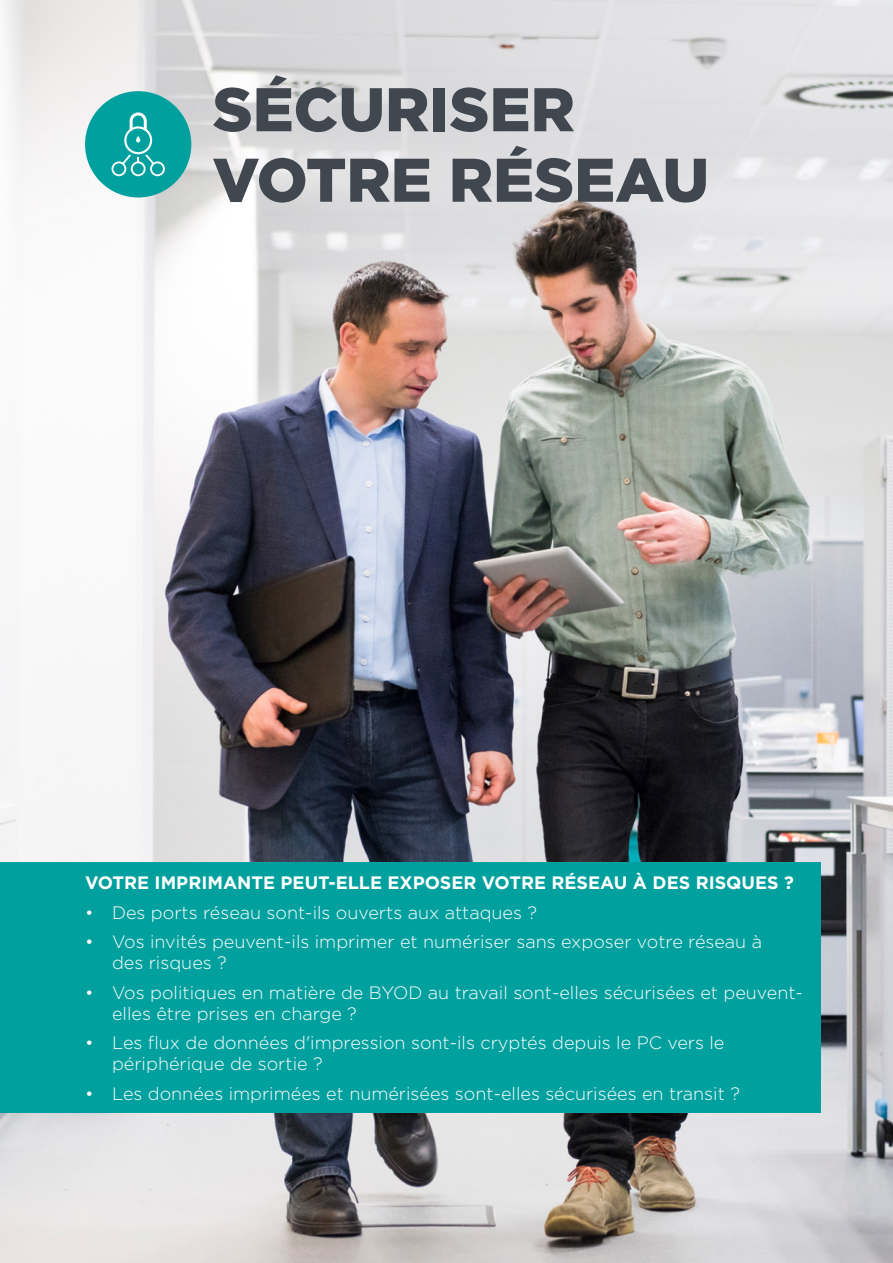
<style>
.page{position:relative;width:893px;height:1263px;background:#fff}
.page>*{position:absolute;margin:0;border:0;box-sizing:border-box;transform-origin:0 0}
.t1{font:900 61.5px/70.5px "Gotham";color:#40474f}
.t2{font:300 18px/21px "Gotham";color:#fff}
.t3{font:700 18px "Gotham";color:#fff}
</style>
<div class="page">
<img style="left:0;top:0;width:893px;height:1263px">
<div style="left:0;top:862px;width:821px;height:250px;background:#00a09e"></div>
<div style="left:85px;top:91px;width:106px;height:106px;background:#00a09e;border-radius:50%"></div>
<svg style="left:112px;top:112px;width:53px;height:64px"></svg>
<h1 class="t1" style="left:213px;top:74px;width:498px">SÉCURISER<br>VOTRE RÉSEAU</h1>
<p class="t3" style="left:85px;top:871px;width:710px">VOTRE IMPRIMANTE PEUT-ELLE EXPOSER VOTRE RÉSEAU À DES RISQUES ?</p>
<p class="t2" style="left:85px;top:901px;width:454px">• Des ports réseau sont-ils ouverts aux attaques ?</p>
<p class="t2" style="left:112px;top:931px;width:651px;text-indent:-27px">• Vos invités peuvent-ils imprimer et numériser sans exposer votre réseau à des risques ?</p>
<p class="t2" style="left:112px;top:981px;width:692px;text-indent:-27px">• Vos politiques en matière de BYOD au travail sont-elles sécurisées et peuvent&shy;elles être prises en charge ?</p>
<p class="t2" style="left:112px;top:1032px;width:614px;text-indent:-27px">• Les flux de données d'impression sont-ils cryptés depuis le PC vers le périphérique de sortie ?</p>
<p class="t2" style="left:85px;top:1082px;width:656px">• Les données imprimées et numérisées sont-elles sécurisées en transit ?</p>
</div>
